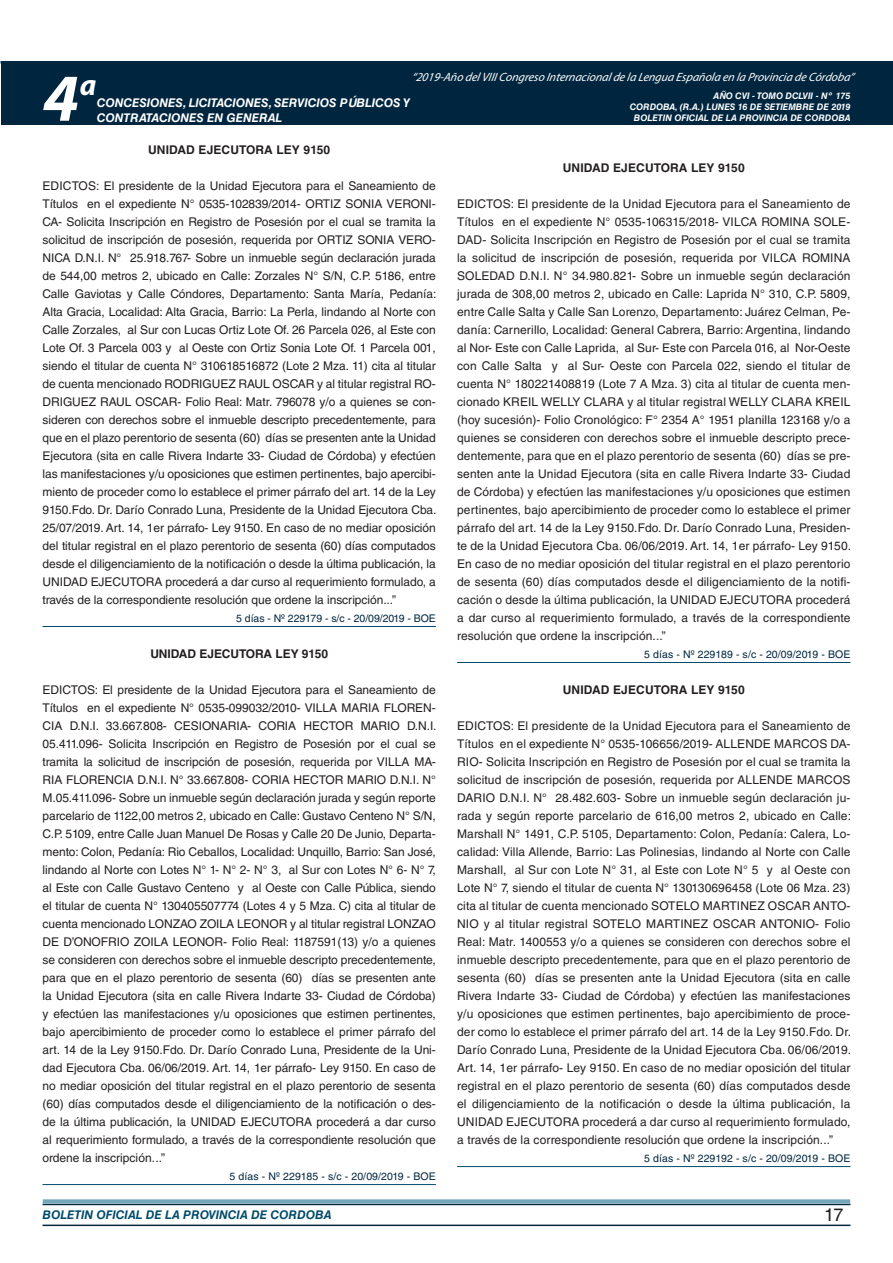
<style>
.page{position:relative;width:893px;height:1263px;background:#fff}
.page>*{position:absolute;margin:0;border:0;box-sizing:border-box;transform-origin:0 0}
.t1{font:italic 700 67.5px "Myriad Pro";color:#fff}
.t2{font:italic 700 30px "Myriad Pro";color:#fff}
.t3{font:18px "Helvetica LT Std";color:#231f20}
.t4{font:12px/18px "Helvetica LT Std";letter-spacing:-.005em;color:#231f20;text-align:justify}
.t5{font:700 12px "Helvetica LT Std";letter-spacing:.01em;color:#231f20}
.t6{font:italic 12px "Myriad Pro";color:#fff}
.t7{font:italic 700 12px/14.4px "Helvetica LT Std";color:#fff}
.t8{font:italic 700 12px "Helvetica LT Std";color:#004b6c}
.t9{font:10.5px "Helvetica LT Std";letter-spacing:.01em;color:#00263f}
.t10{font:italic 700 9px/10.8px "Helvetica LT Std";color:#fff;text-align:right}
</style>
<div class="page">
<hr style="left:43px;top:1224px;width:807px;height:2px;background:#00263f">
<div style="left:42px;top:1198px;width:809px;height:8px;background:#fff;opacity:.75"></div>
<div style="left:1px;top:61px;width:892px;height:64px;background:#00263f"></div>
<hr style="left:43px;top:626px;width:393px;height:1px;background:#004b6c">
<hr style="left:43px;top:1184px;width:393px;height:1px;background:#004b6c">
<hr style="left:457px;top:662px;width:393px;height:1px;background:#004b6c">
<hr style="left:457px;top:1166px;width:393px;height:1px;background:#004b6c">
<p class="t6" style="left:412px;top:70px;width:444px">“2019-Año delVIIICongreso Internacionalde la Lengua Esp añola en la Provincia de Córdoba”</p>
<h1 class="t1" style="left:43px;top:54px;width:38px">4</h1>
<h2 class="t2" style="left:80px;top:66px;width:18px">a</h2>
<p class="t10" style="left:630px;top:91px;width:222px">AÑO CVI - TOMO DCLVII - Nº 175<br>CORDOBA, (R.A.) LUNES 16 DE SETIEMBRE DE 2019</p>
<p class="t7" style="left:97px;top:96px;width:315px">CONCESIONES, LICITACIONES, SERVICIOS PÚBLICOS Y<br>CONTRATACIONES EN GENERAL</p>
<p class="t10" style="left:634px;top:112px;width:218px">BOLETIN OFICIAL DE LA PROVINCIA DE CORDOBA</p>
<p class="t5" style="left:148px;top:142px;width:183px">UNIDAD EJECUTORA LEY 9150</p>
<p class="t4" style="left:43px;top:177px;width:396px">EDICTOS: El presidente de la Unidad Ejecutora para el Saneamiento de Títulos en el expediente N° 0535-102839/2014- ORTIZ SONIA VERONI-CA- Solicita Inscripción en Registro de Posesión por el cual se tramita la solicitud de inscripción de posesión, requerida por ORTIZ SONIA VERO-NICA D.N.I. N° 25.918.767- Sobre un inmueble según declaración jurada de 544,00 metros 2, ubicado en Calle: Zorzales N° S/N, C.P. 5186, entre Calle Gaviotas y Calle Cóndores, Departamento: Santa María, Pedanía:<br>Alta Gracia, Localidad: Alta Gracia, Barrio: La Perla, lindando al Norte con Calle Zorzales, al Sur con Lucas Ortiz Lote Of. 26 Parcela 026, al Este con Lote Of. 3 Parcela 003 y al Oeste con Ortiz Sonia Lote Of. 1 Parcela 001, siendo el titular de cuenta N° 310618516872 (Lote 2 Mza. 11) cita al titular de cuenta mencionado RODRIGUEZ RAUL OSCAR y al titular registral RO-DRIGUEZ RAUL OSCAR- Folio Real: Matr. 796078 y/o a quienes se con&shy;sideren con derechos sobre el inmueble descripto precedentemente, para que en el plazo perentorio de sesenta (60) días se presenten ante la Unidad Ejecutora (sita en calle Rivera Indarte 33- Ciudad de Córdoba) y efectúen las manifestaciones y/u oposiciones que estimen pertinentes, bajo apercibi&shy;miento de proceder como lo establece el primer párrafo del art. 14 de la Ley 9150.Fdo. Dr. Darío Conrado Luna, Presidente de la Unidad Ejecutora Cba.<br>25/07/2019. Art. 14, 1er párrafo- Ley 9150. En caso de no mediar oposición del titular registral en el plazo perentorio de sesenta (60) días computados desde el diligenciamiento de la notificación o desde la última publicación, la UNIDAD EJECUTORA procederá a dar curso al requerimiento formulado, a través de la correspondiente resolución que ordene la inscripción...”</p>
<p class="t9" style="left:236px;top:612px;width:201px">5 días - Nº 229179 - s/c - 20/09/2019 - BOE</p>
<p class="t5" style="left:150px;top:646px;width:179px">UNIDAD EJECUTORA LEY 9150</p>
<p class="t4" style="left:43px;top:681px;width:396px">EDICTOS: El presidente de la Unidad Ejecutora para el Saneamiento de Títulos en el expediente N° 0535-099032/2010- VILLA MARIA FLOREN-CIA D.N.I. 33.667.808- CESIONARIA- CORIA HECTOR MARIO D.N.I.<br>05.411.096- Solicita Inscripción en Registro de Posesión por el cual se tramita la solicitud de inscripción de posesión, requerida por VILLA MA-RIA FLORENCIA D.N.I. N° 33.667.808- CORIA HECTOR MARIO D.N.I. N° M.05.411.096- Sobre un inmueble según declaración jurada y según reporte parcelario de 1122,00 metros 2, ubicado en Calle: Gustavo Centeno N° S/N, C.P. 5109, entre Calle Juan Manuel De Rosas y Calle 20 De Junio, Departa&shy;mento: Colon, Pedanía: Rio Ceballos, Localidad: Unquillo, Barrio: San José, lindando al Norte con Lotes N° 1- N° 2- N° 3, al Sur con Lotes N° 6- N° 7, al Este con Calle Gustavo Centeno y al Oeste con Calle Pública, siendo el titular de cuenta N° 130405507774 (Lotes 4 y 5 Mza. C) cita al titular de cuenta mencionado LONZAO ZOILA LEONOR y al titular registral LONZAO DE D’ONOFRIO ZOILA LEONOR- Folio Real: 1187591(13) y/o a quienes se consideren con derechos sobre el inmueble descripto precedentemente, para que en el plazo perentorio de sesenta (60) días se presenten ante la Unidad Ejecutora (sita en calle Rivera Indarte 33- Ciudad de Córdoba) y efectúen las manifestaciones y/u oposiciones que estimen pertinentes, bajo apercibimiento de proceder como lo establece el primer párrafo del art. 14 de la Ley 9150.Fdo. Dr. Darío Conrado Luna, Presidente de la Uni&shy;dad Ejecutora Cba. 06/06/2019. Art. 14, 1er párrafo- Ley 9150. En caso de no mediar oposición del titular registral en el plazo perentorio de sesenta (60) días computados desde el diligenciamiento de la notificación o des&shy;de la última publicación, la UNIDAD EJECUTORA procederá a dar curso al requerimiento formulado, a través de la correspondiente resolución que ordene la inscripción...”</p>
<p class="t9" style="left:230px;top:1170px;width:208px">5 días - Nº 229185 - s/c - 20/09/2019 - BOE</p>
<p class="t5" style="left:563px;top:160px;width:183px">UNIDAD EJECUTORA LEY 9150</p>
<p class="t4" style="left:457px;top:195px;width:396px">EDICTOS: El presidente de la Unidad Ejecutora para el Saneamiento de Títulos en el expediente N° 0535-106315/2018- VILCA ROMINA SOLE-DAD- Solicita Inscripción en Registro de Posesión por el cual se tramita la solicitud de inscripción de posesión, requerida por VILCA ROMINA SOLEDAD D.N.I. N° 34.980.821- Sobre un inmueble según declaración jurada de 308,00 metros 2, ubicado en Calle: Laprida N° 310, C.P. 5809, entre Calle Salta y Calle San Lorenzo, Departamento: Juárez Celman, Pe&shy;danía: Carnerillo, Localidad: General Cabrera, Barrio: Argentina, lindando al Nor- Este con Calle Laprida, al Sur- Este con Parcela 016, al Nor-Oeste con Calle Salta y al Sur- Oeste con Parcela 022, siendo el titular de cuenta N° 180221408819 (Lote 7 A Mza. 3) cita al titular de cuenta men&shy;cionado KREIL WELLY CLARA y al titular registral WELLY CLARA KREIL (hoy sucesión)- Folio Cronológico: F° 2354 A° 1951 planilla 123168 y/o a quienes se consideren con derechos sobre el inmueble descripto prece&shy;dentemente, para que en el plazo perentorio de sesenta (60) días se pre&shy;senten ante la Unidad Ejecutora (sita en calle Rivera Indarte 33- Ciudad de Córdoba) y efectúen las manifestaciones y/u oposiciones que estimen pertinentes, bajo apercibimiento de proceder como lo establece el primer párrafo del art. 14 de la Ley 9150.Fdo. Dr. Darío Conrado Luna, Presiden&shy;te de la Unidad Ejecutora Cba. 06/06/2019. Art. 14, 1er párrafo- Ley 9150.<br>En caso de no mediar oposición del titular registral en el plazo perentorio de sesenta (60) días computados desde el diligenciamiento de la notifi&shy;cación o desde la última publicación, la UNIDAD EJECUTORA procederá a dar curso al requerimiento formulado, a través de la correspondiente resolución que ordene la inscripción...”</p>
<p class="t9" style="left:644px;top:648px;width:208px">5 días - Nº 229189 - s/c - 20/09/2019 - BOE</p>
<p class="t5" style="left:563px;top:682px;width:183px">UNIDAD EJECUTORA LEY 9150</p>
<p class="t4" style="left:457px;top:717px;width:396px">EDICTOS: El presidente de la Unidad Ejecutora para el Saneamiento de Títulos en el expediente N° 0535-106656/2019- ALLENDE MARCOS DA-RIO- Solicita Inscripción en Registro de Posesión por el cual se tramita la solicitud de inscripción de posesión, requerida por ALLENDE MARCOS DARIO D.N.I. N° 28.482.603- Sobre un inmueble según declaración ju&shy;rada y según reporte parcelario de 616,00 metros 2, ubicado en Calle:<br>Marshall N° 1491, C.P. 5105, Departamento: Colon, Pedanía: Calera, Lo&shy;calidad: Villa Allende, Barrio: Las Polinesias, lindando al Norte con Calle Marshall, al Sur con Lote N° 31, al Este con Lote N° 5 y al Oeste con Lote N° 7, siendo el titular de cuenta N° 130130696458 (Lote 06 Mza. 23) cita al titular de cuenta mencionado SOTELO MARTINEZ OSCAR ANTO-NIO y al titular registral SOTELO MARTINEZ OSCAR ANTONIO- Folio Real: Matr. 1400553 y/o a quienes se consideren con derechos sobre el inmueble descripto precedentemente, para que en el plazo perentorio de sesenta (60) días se presenten ante la Unidad Ejecutora (sita en calle Rivera Indarte 33- Ciudad de Córdoba) y efectúen las manifestaciones y/u oposiciones que estimen pertinentes, bajo apercibimiento de proce&shy;der como lo establece el primer párrafo del art. 14 de la Ley 9150.Fdo. Dr.<br>Darío Conrado Luna, Presidente de la Unidad Ejecutora Cba. 06/06/2019.<br>Art. 14, 1er párrafo- Ley 9150. En caso de no mediar oposición del titular registral en el plazo perentorio de sesenta (60) días computados desde el diligenciamiento de la notificación o desde la última publicación, la UNIDAD EJECUTORA procederá a dar curso al requerimiento formulado, a través de la correspondiente resolución que ordene la inscripción...”</p>
<p class="t9" style="left:644px;top:1152px;width:208px">5 días - Nº 229192 - s/c - 20/09/2019 - BOE</p>
<p class="t8" style="left:43px;top:1208px;width:290px">BOLETIN OFICIAL DE LA PROVINCIA DE CORDOBA</p>
<h3 class="t3" style="left:824px;top:1204px;width:21px">17</h3>
</div>
